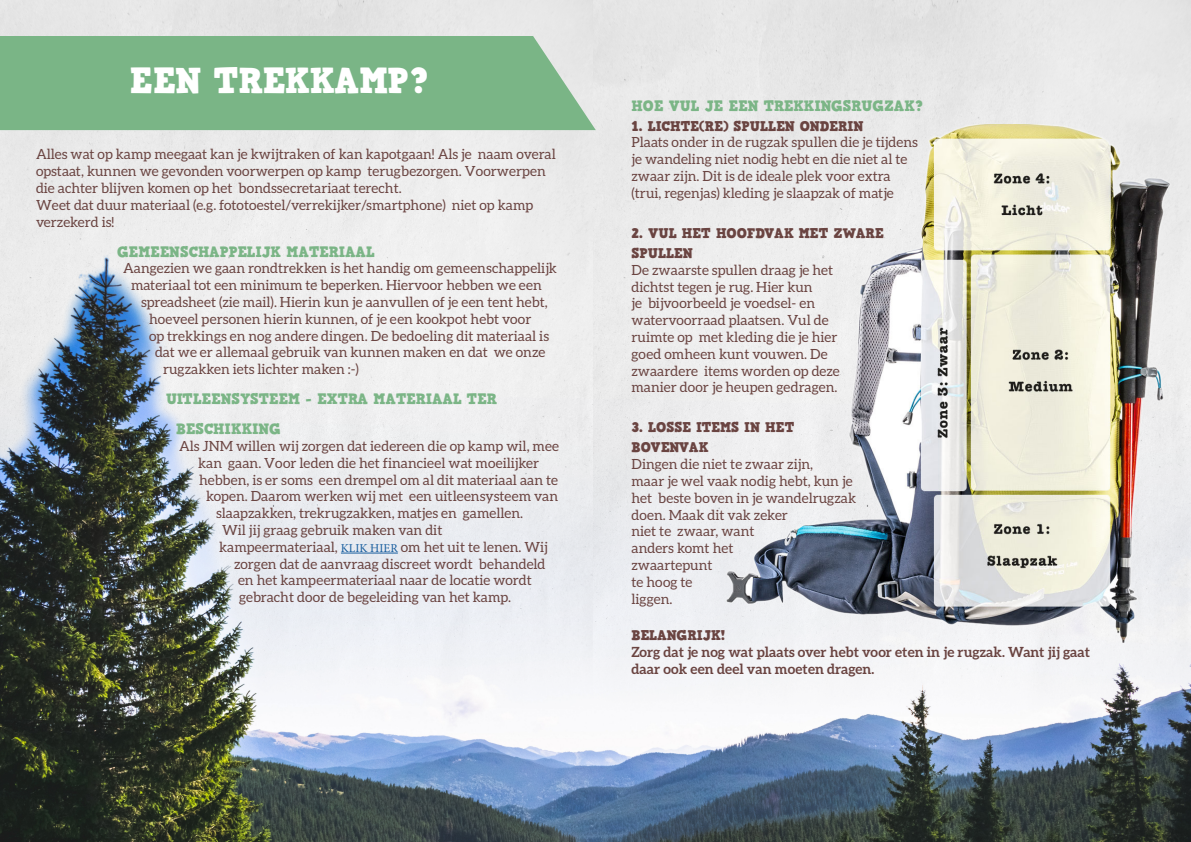
<style>
.page{position:relative;width:1191px;height:842px;background:#fff}
.page>*{position:absolute;margin:0;border:0;box-sizing:border-box;transform-origin:0 0}
.Titel{font:36px "HVD Comic Serif Pro";letter-spacing:-.02em;color:#fff}
.t1{font:15px/30px "HVD Comic Serif Pro";color:#7bb586}
.t2{font:14px/16.8px "Aleo";color:#6a4441}
.t3{font:700 14px/16.8px "Aleo";color:#6a4441}
.t4{font:14px/20px "HVD Comic Serif Pro";color:#6a4441}
.t5{font:14px "HVD Comic Serif Pro";letter-spacing:-.02em;color:#6a4441}
.s1{font-family:"Minion Pro";font-size:12px;color:#175d9e}
</style>
<div class="page">
<img style="left:0;top:254px;width:1191px;height:588px">
<img style="left:706px;top:124px;width:485px;height:519px">
<div style="left:0;top:36px;width:596px;height:94px;background:#7ab586"></div>
<hr style="left:341px;top:553px;width:57px;height:1px;background:#175d9e">
<p class="Titel" style="left:129px;top:53px;width:300px">EEN TREKKAMP?</p>
<p class="t2" style="left:36px;top:146px;width:521px">Alles wat op kamp meegaat kan je kwijtraken of kan kapotgaan! Als je naam overal opstaat, kunnen we gevonden voorwerpen op kamp terugbezorgen. Voorwerpen die achter blijven komen op het bondssecretariaat terecht.</p>
<p class="t2" style="left:36px;top:196px;width:499px">Weet dat duur materiaal (e.g. fototoestel/verrekijker/smartphone) niet op kamp verzekerd is!</p>
<p class="t1" style="left:117px;top:237px;width:259px">GEMEENSCHAPPELIJK MATERIAAL</p>
<p class="t2" style="left:123px;top:260px;width:435px">Aangezien we gaan rondtrekken is het handig om gemeenschappelijk</p>
<p class="t2" style="left:131px;top:277px;width:412px">materiaal tot een minimum te beperken. Hiervoor hebben we een</p>
<p class="t2" style="left:141px;top:293px;width:408px">spreadsheet (zie mail). Hierin kun je aanvullen of je een tent hebt,</p>
<p class="t2" style="left:149px;top:310px;width:384px">hoeveel personen hierin kunnen, of je een kookpot hebt voor</p>
<p class="t2" style="left:149px;top:327px;width:401px">op trekkings en nog andere dingen. De bedoeling dit materiaal is</p>
<p class="t2" style="left:155px;top:344px;width:392px">dat we er allemaal gebruik van kunnen maken en dat we onze</p>
<p class="t2" style="left:163px;top:361px;width:197px">rugzakken iets lichter maken :-)</p>
<p class="t1" style="left:176px;top:384px;width:323px;text-indent:-10px">UITLEENSYSTEEM - EXTRA MATERIAAL TER<br>BESCHIKKING</p>
<p class="t2" style="left:179px;top:437px;width:381px">Als JNM willen wij zorgen dat iedereen die op kamp wil, mee</p>
<p class="t2" style="left:198px;top:454px;width:342px">kan gaan. Voor leden die het financieel wat moeilijker</p>
<p class="t2" style="left:199px;top:471px;width:360px">hebben, is er soms een drempel om al dit materiaal aan te</p>
<p class="t2" style="left:206px;top:488px;width:353px">kopen. Daarom werken wij met een uitleensysteem van</p>
<p class="t2" style="left:216px;top:505px;width:309px">slaapzakken, trekrugzakken, matjes en gamellen.</p>
<p class="t2" style="left:222px;top:521px;width:222px">Wil jij graag gebruik maken van dit</p>
<p class="t2" style="left:219px;top:538px;width:330px">kampeermateriaal, <span class="s1">KLIK HIER</span> om het uit te lenen. Wij</p>
<p class="t2" style="left:234px;top:555px;width:313px">zorgen dat de aanvraag discreet wordt behandeld</p>
<p class="t2" style="left:238px;top:572px;width:295px">en het kampeermateriaal naar de locatie wordt</p>
<p class="t2" style="left:239px;top:589px;width:274px">gebracht door de begeleiding van het kamp.</p>
<p class="t1" style="left:631px;top:91px;width:293px">HOE VUL JE EEN TREKKINGSRUGZAK?</p>
<p class="t4" style="left:631px;top:116px;width:234px">1. LICHTE(RE) SPULLEN ONDERIN</p>
<p class="t2" style="left:631px;top:134px;width:288px">Plaats onder in de rugzak spullen die je tijdens je wandeling niet nodig hebt en die niet al te zwaar zijn. Dit is de ideale plek voor extra (trui, regenjas) kleding je slaapzak of matje</p>
<p class="t4" style="left:631px;top:223px;width:254px">2. VUL HET HOOFDVAK MET ZWARE<br>SPULLEN</p>
<p class="t2" style="left:631px;top:261px;width:210px">De zwaarste spullen draag je het dichtst tegen je rug. Hier kun<br>je bijvoorbeeld je voedsel- en watervoorraad plaatsen. Vul de ruimte op met kleding die je hier goed omheen kunt vouwen. De zwaardere items worden op deze manier door je heupen gedragen.</p>
<p class="t4" style="left:631px;top:418px;width:164px">3. LOSSE ITEMS IN HET<br>BOVENVAK</p>
<p class="t2" style="left:631px;top:456px;width:226px">Dingen die niet te zwaar zijn,<br>maar je wel vaak nodig hebt, kun je het beste boven in je wandelrugzak doen. Maak dit vak zeker<br>niet te zwaar, want<br>anders komt het<br>zwaartepunt<br>te hoog te<br>liggen.</p>
<p class="t5" style="left:631px;top:625px;width:95px">BELANGRIJK!</p>
<p class="t3" style="left:631px;top:643px;width:460px">Zorg dat je nog wat plaats over hebt voor eten in je rugzak. Want jij gaat daar ook een deel van moeten dragen.</p>
</div>
